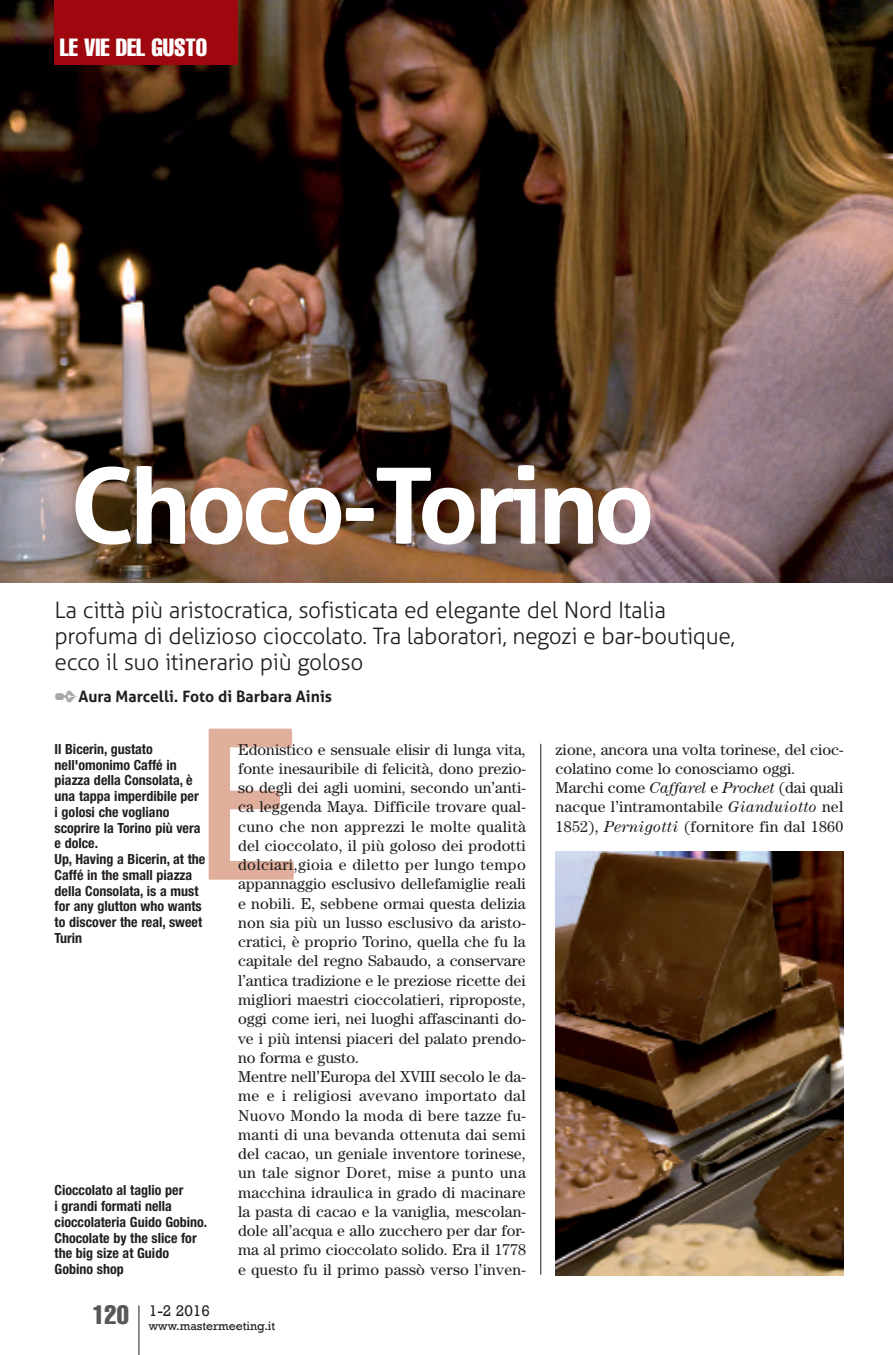
<style>
.page{position:relative;width:893px;height:1355px;background:#fff}
.page>*{position:absolute;margin:0;border:0;box-sizing:border-box;transform-origin:0 0}
.t1{font:700 105px "Aller";letter-spacing:-.05em;color:#fff}
.t2{font:extra-condensed 24.5px "Helvetica";color:#fff}
.t3{font:300 22.75px/26.2px "Aller";letter-spacing:-.015em;color:#231f20}
.t4{font:15.75px/19.2px "Century";letter-spacing:.005em;color:#231f20}
.t5{font:700 15.75px "Aller";color:#231f20}
.t6{font:15.75px "Rockwell";color:#231f20}
.t7{font:700 condensed 14px/15.8px "Helvetica Neue";color:#231f20}
.t8{font:12.25px "Rockwell";color:#231f20}
.s1{color:#a8a9ad}
.s2{font-style:italic}
</style>
<div class="page">
<img style="left:0;top:0;width:893px;height:582px">
<hr style="left:540px;top:743px;width:1px;height:531px;background:#231f20">
<hr style="left:138px;top:1305px;width:1px;height:49px;background:#231f20">
<div style="left:55px;top:0;width:183px;height:64px;background:#9d070d"></div>
<svg style="left:209px;top:728px;width:85px;height:151px"></svg>
<img style="left:556px;top:851px;width:287px;height:424px">
<h2 class="t2" style="left:60px;top:39px;width:149px">LE VIE DEL GUSTO</h2>
<h1 class="t1" style="left:70px;top:445px;width:586px">Choco-Torino</h1>
<h3 class="t3" style="left:55px;top:597px;width:682px">La città più aristocratica, sofisticata ed elegante del Nord Italia profuma di delizioso cioccolato. Tra laboratori, negozi e bar-boutique, ecco il suo itinerario più goloso</h3>
<p class="t5" style="left:55px;top:687px;width:279px"><span class="s1">✒</span>Aura Marcelli. Foto di Barbara Ainis</p>
<p class="t7" style="left:55px;top:742px;width:152px">Il Bicerin, gustato nell'omonimo Caffé in piazza della Consolata, è una tappa imperdibile per i golosi che vogliano scoprire la Torino più vera e dolce.<br>Up, Having a Bicerin, at the<br>Caffé in the small piazza della Consolata, is a must for any glutton who wants to discover the real, sweet<br>Turin</p>
<p class="t7" style="left:55px;top:1183px;width:154px">Cioccolato al taglio per<br>i grandi formati nella cioccolateria Guido Gobino.<br>Chocolate by the slice for the big size at Guido<br>Gobino shop</p>
<p class="t4" style="left:238px;top:741px;width:289px">Edonistico e sensuale elisir di lunga vita, fonte inesauribile di felicità, dono prezio&shy;so degli dei agli uomini, secondo un’anti&shy;ca leggenda Maya. Difficile trovare qual&shy;cuno che non apprezzi le molte qualità del cioccolato, il più goloso dei prodotti dolciari,gioia e diletto per lungo tempo appannaggio esclusivo dellefamiglie reali e nobili. E, sebbene ormai questa delizia non sia più un lusso esclusivo da aristo&shy;cratici, è proprio Torino, quella che fu la capitale del regno Sabaudo, a conservare l’antica tradizione e le preziose ricette dei migliori maestri cioccolatieri, riproposte, oggi come ieri, nei luoghi affascinanti do&shy;ve i più intensi piaceri del palato prendo&shy;no forma e gusto.<br>Mentre nell’Europa del XVIII secolo le da&shy;me e i religiosi avevano importato dal Nuovo Mondo la moda di bere tazze fu&shy;manti di una bevanda ottenuta dai semi del cacao, un geniale inventore torinese, un tale signor Doret, mise a punto una macchina idraulica in grado di macinare la pasta di cacao e la vaniglia, mescolan&shy;dole all’acqua e allo zucchero per dar for&shy;ma al primo cioccolato solido. Era il 1778 e questo fu il primo passò verso l’inven-</p>
<p class="t8" style="left:92px;top:1318px;width:184px"><sup>120</sup> www.mastermeeting.it</p>
<p class="t6" style="left:149px;top:1300px;width:63px">1-2 2016</p>
<p class="t4" style="left:556px;top:741px;width:289px">zione, ancora una volta torinese, del cioc&shy;colatino come lo conosciamo oggi.<br>Marchi come <span class="s2">Caffarel</span> e <span class="s2">Prochet</span> (dai quali nacque l’intramontabile <span class="s2">Gianduiotto</span> nel 1852), <span class="s2">Pernigotti</span> (fornitore fin dal 1860</p>
</div>
